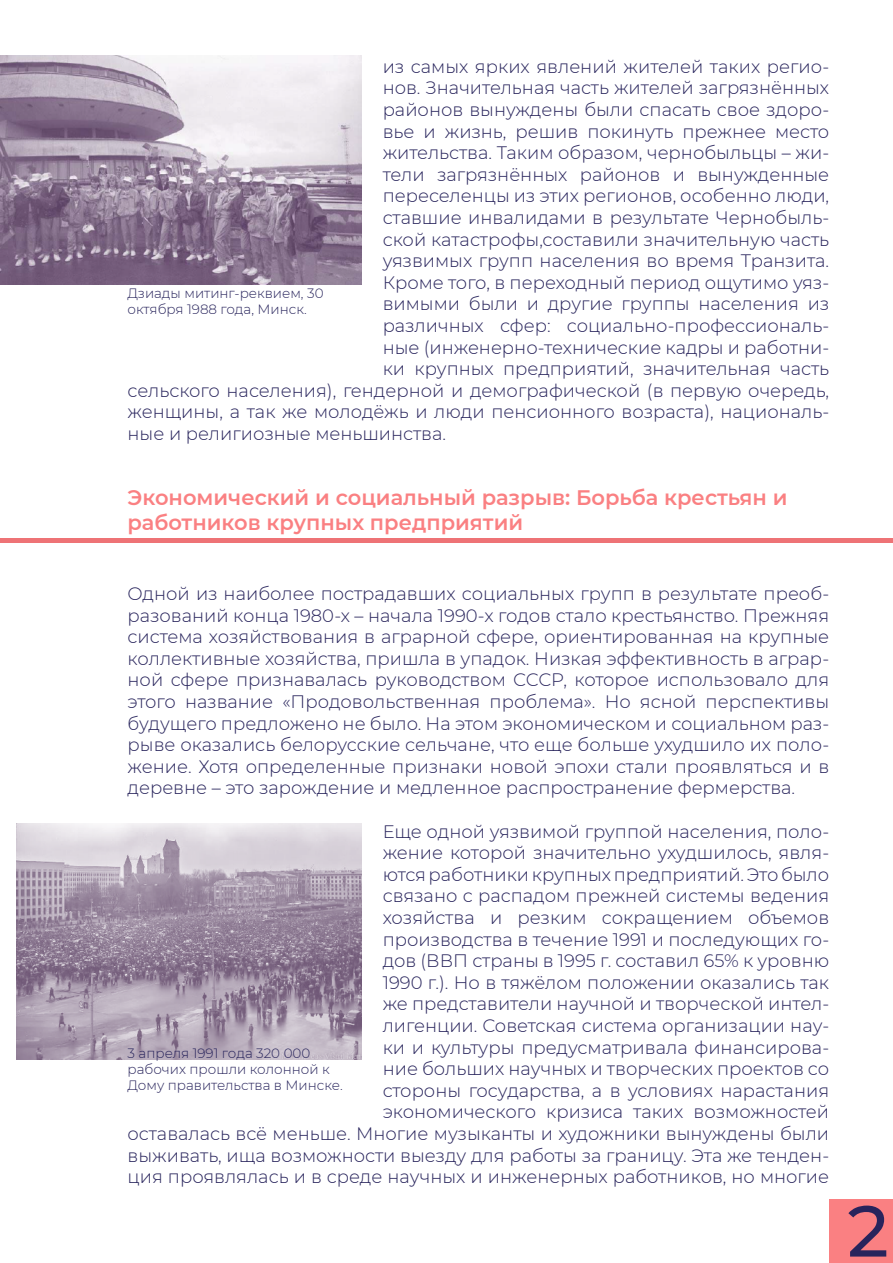
<style>
.page{position:relative;width:893px;height:1263px;background:#fff}
.page>*{position:absolute;margin:0;border:0;box-sizing:border-box;transform-origin:0 0}
.t1{font:500 72px "Montserrat";color:#28245c}
.t2{font:600 21px/25.2px "Montserrat";color:#fa8082}
.t3{font:300 18px/21.6px "Montserrat";color:#28245c;text-align:justify}
.t4{font:300 13.5px/16.2px "Montserrat";color:#28245c}
</style>
<div class="page">
<div style="left:829px;top:1199px;width:64px;height:64px;background:#fa8082"></div>
<hr style="left:0;top:538px;width:893px;height:4px;background:#ee7376">
<img style="left:16px;top:824px;width:345px;height:235px">
<img style="left:0;top:55px;width:361px;height:229px">
<p class="t3" style="left:383px;top:55px;width:448px">из самых ярких явлений жителей таких регио-</p>
<p class="t3" style="left:383px;top:77px;width:448px">нов. Значительная часть жителей загрязнённых</p>
<p class="t3" style="left:383px;top:98px;width:448px">районов вынуждены были спасать свое здоро-</p>
<p class="t3" style="left:383px;top:120px;width:448px">вье и жизнь, решив покинуть прежнее место</p>
<p class="t3" style="left:383px;top:141px;width:448px">жительства. Таким образом, чернобыльцы – жи-</p>
<p class="t3" style="left:383px;top:163px;width:448px">тели загрязнённых районов и вынужденные</p>
<p class="t3" style="left:383px;top:185px;width:448px">переселенцы из этих регионов, особенно люди,</p>
<p class="t3" style="left:383px;top:206px;width:448px">ставшие инвалидами в результате Чернобыль-</p>
<p class="t3" style="left:383px;top:228px;width:448px">ской катастрофы,составили значительную часть</p>
<p class="t3" style="left:383px;top:249px;width:448px">уязвимых групп населения во время Транзита.</p>
<p class="t3" style="left:383px;top:271px;width:448px">Кроме того, в переходный период ощутимо уяз-</p>
<p class="t3" style="left:383px;top:293px;width:448px">вимыми были и другие группы населения из</p>
<p class="t3" style="left:383px;top:314px;width:448px">различных сфер: социально-профессиональ-</p>
<p class="t3" style="left:383px;top:336px;width:448px">ные (инженерно-технические кадры и работни-</p>
<p class="t3" style="left:383px;top:357px;width:448px">ки крупных предприятий, значительная часть</p>
<p class="t3" style="left:128px;top:379px;width:703px">сельского населения), гендерной и демографической (в первую очередь,</p>
<p class="t3" style="left:128px;top:401px;width:703px">женщины, а так же молодёжь и люди пенсионного возраста), националь-</p>
<p class="t3" style="left:128px;top:422px;width:320px">ные и религиозные меньшинства.</p>
<p class="t4" style="left:128px;top:284px;width:197px">Дзиады митинг-реквием, 30 октября 1988 года, Минск.</p>
<p class="t2" style="left:128px;top:484px;width:661px">Экономический и социальный разрыв: Борьба крестьян и работников крупных предприятий</p>
<p class="t3" style="left:128px;top:582px;width:703px">Одной из наиболее пострадавших социальных групп в результате преоб&shy;разований конца 1980-х – начала 1990-х годов стало крестьянство. Прежняя система хозяйствования в аграрной сфере, ориентированная на крупные коллективные хозяйства, пришла в упадок. Низкая эффективность в аграр&shy;ной сфере признавалась руководством СССР, которое использовало для этого название «Продовольственная проблема». Но ясной перспективы будущего предложено не было. На этом экономическом и социальном раз&shy;рыве оказались белорусские сельчане, что еще больше ухудшило их поло&shy;жение. Хотя определенные признаки новой эпохи стали проявляться и в деревне – это зарождение и медленное распространение фермерства.</p>
<p class="t3" style="left:128px;top:820px;width:703px;text-align:right">Еще одной уязвимой группой населения, поло-<br>жение которой значительно ухудшилось, явля-<br>ются работники крупных предприятий. Это было<br>связано с распадом прежней системы ведения<br>хозяйства и резким сокращением объемов<br>производства в течение 1991 и последующих го-<br>дов (ВВП страны в 1995 г. составил 65% к уровню<br>1990 г.). Но в тяжёлом положении оказались так<br>же представители научной и творческой интел-<br>лигенции. Советская система организации нау-<br>ки и культуры предусматривала финансирова-<br>ние больших научных и творческих проектов со<br>стороны государства, а в условиях нарастания<br>экономического кризиса таких возможностей<br>оставалась всё меньше. Многие музыканты и художники вынуждены были выживать, ища возможности выезду для работы за границу. Эта же тенден&shy;ция проявлялась и в среде научных и инженерных работников, но многие</p>
<p class="t4" style="left:128px;top:1044px;width:217px">3 апреля 1991 года 320 000 рабочих прошли колонной к<br>Дому правительства в Минске.</p>
<h1 class="t1" style="left:847px;top:1181px;width:43px">2</h1>
</div>
